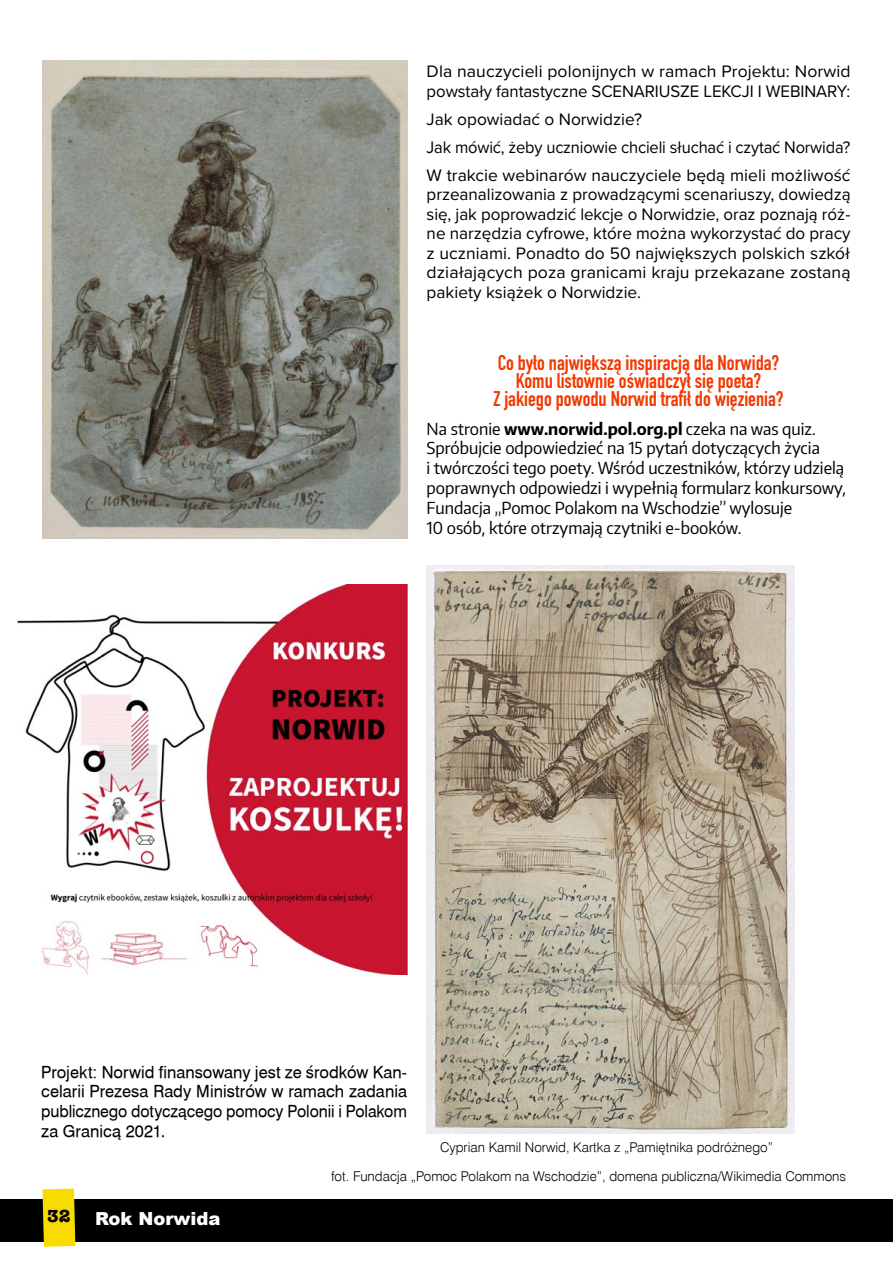
<style>
.page{position:relative;width:893px;height:1263px;background:#fff}
.page>*{position:absolute;margin:0;border:0;box-sizing:border-box;transform-origin:0 0}
.t1{font:700 21px/18px "DIN Condensed";color:#f23901;text-align:center}
.t2{font:900 18px "Arial";color:#fff}
.t3{font:700 18px "American Typewriter";color:#000}
.t4{font:17.25px/19.5px "Proxima Nova";color:#000}
.t5{font:16.5px/19.8px "Encode Sans Narrow";color:#000}
.t6{font:16.5px/19.8px "Swiss 721 AT";letter-spacing:-.005em;color:#000;text-align:justify}
.t7{font:13.5px "Swis 721 Lt EU";color:#000}
.s1{font-weight:700}
</style>
<div class="page">
<hr style="left:892px;top:0;width:1px;height:408px;background:#ddcfa0">
<img style="left:17px;top:585px;width:390px;height:390px">
<img style="left:43px;top:60px;width:364px;height:479px">
<img style="left:427px;top:565px;width:368px;height:569px">
<div style="left:0;top:1199px;width:893px;height:43px;background:#000"></div>
<svg style="left:43px;top:1188px;width:32px;height:59px"></svg>
<p class="t4" style="left:427px;top:61px;width:425px">Dla nauczycieli polonijnych w ramach Projektu: Norwid powstały fantastyczne SCENARIUSZE LEKCJI I WEBINARY:</p>
<p class="t4" style="left:427px;top:104px;width:425px;line-height:28px">Jak opowiadać o Norwidzie?<br>Jak mówić, żeby uczniowie chcieli słuchać i czytać Norwida?<br>W trakcie webinarów nauczyciele będą mieli możliwość</p>
<p class="t4" style="left:427px;top:184px;width:426px;text-align:justify">przeanalizowania z prowadzącymi scenariuszy, dowiedzą się, jak poprowadzić lekcje o Norwidzie, oraz poznają róż&shy;ne narzędzia cyfrowe, które można wykorzystać do pracy z uczniami. Ponadto do 50 największych polskich szkół działających poza granicami kraju przekazane zostaną pakiety książek o Norwidzie.</p>
<p class="t1" style="left:493px;top:354px;width:292px">Co było największą inspiracją dla Norwida?<br>Komu listownie oświadczył się poeta?<br>Z jakiego powodu Norwid trafił do więzienia?</p>
<p class="t5" style="left:427px;top:418px;width:421px">Na stronie <span class="s1">www.norwid.pol.org.pl</span> czeka na was quiz.<br>Spróbujcie odpowiedzieć na 15 pytań dotyczących życia<br>i twórczości tego poety. Wśród uczestników, którzy udzielą poprawnych odpowiedzi i wypełnią formularz konkursowy, Fundacja „Pomoc Polakom na Wschodzie” wylosuje<br>10 osób, które otrzymają czytniki e-booków.</p>
<p class="t6" style="left:41px;top:1062px;width:367px">Projekt: Norwid finansowany jest ze środków Kan&shy;celarii Prezesa Rady Ministrów w ramach zadania publicznego dotyczącego pomocy Polonii i Polakom za Granicą 2021.</p>
<p class="t7" style="left:440px;top:1139px;width:334px">Cyprian Kamil Norwid, Kartka z „Pamiętnika podróżnego”</p>
<p class="t3" style="left:47px;top:1200px;width:25px">32</p>
<p class="t2" style="left:95px;top:1206px;width:127px">Rok Norwida</p>
<p class="t7" style="left:331px;top:1167px;width:517px">fot. Fundacja „Pomoc Polakom na Wschodzie”, domena publiczna/Wikimedia Commons</p>
</div>
